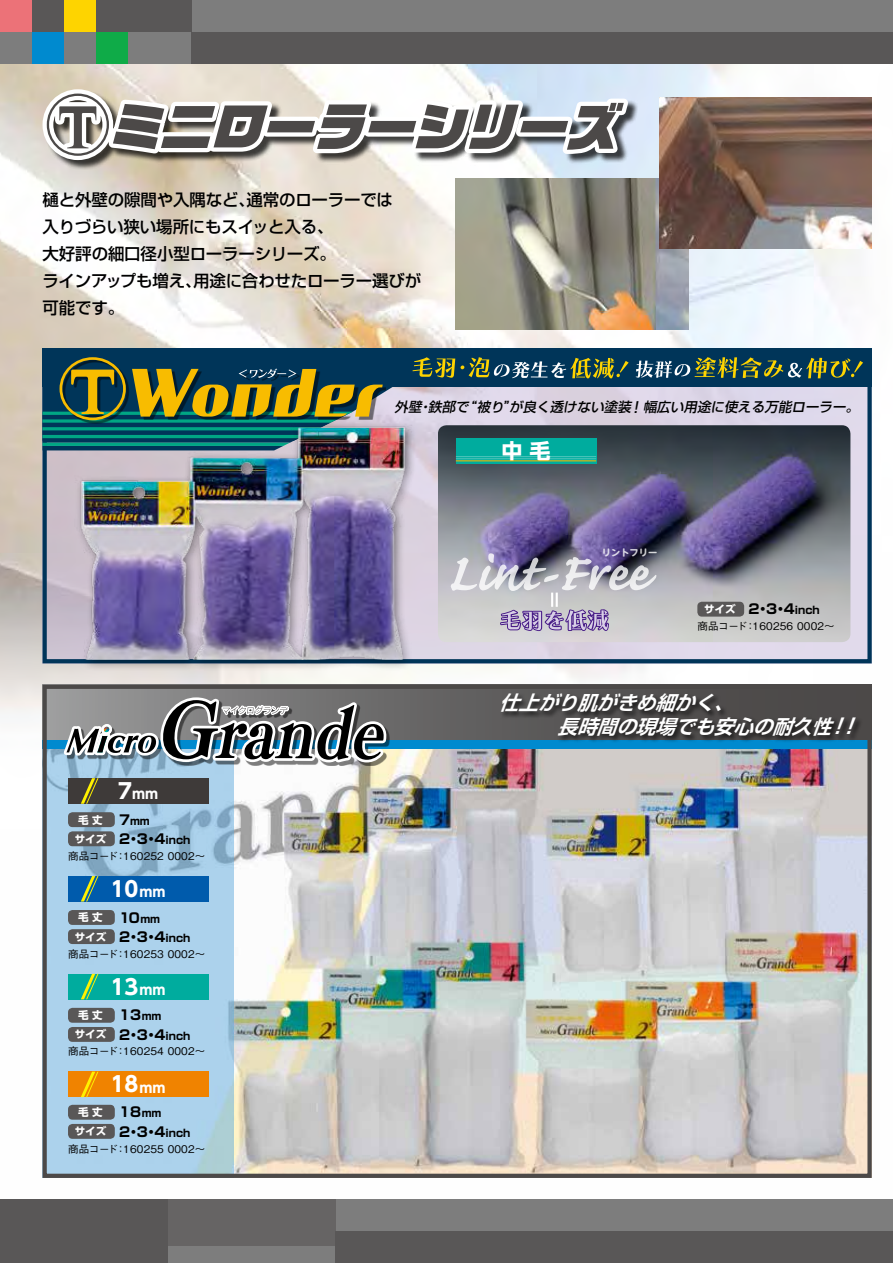
<style>
.page{position:relative;width:893px;height:1263px;background:#fff}
.page>*{position:absolute;margin:0;border:0;box-sizing:border-box;transform-origin:0 0}
.t1{font:700 21px "UD Shin Go Pro";color:#fff}
.t2{font:italic 700 19.5px/23.2px "Shin Go Pro De";color:#fff}
.t3{font:500 16.5px/27px "Shin Go Pro";letter-spacing:-.015em;color:#000}
.t4{font:700 13.8px "UD Shin Go Pro";color:#fff}
.t5{font:700 13.5px/19.2px "Shin Go Pro";color:#000}
.t6{font:italic 500 13.5px "Shin Go Pro";color:#000}
.t7{font:500 10.5px "Gothic BBB Pro";letter-spacing:.015em;color:#000}
.t8{font:700 10.5px/19.2px "UD Shin Go Pro";color:#fff;text-align:center}
.t9{font:700 10.5px "Shin Go Pro";color:#000}
.t10{font:700 9.3px "UD Shin M Go Pro";color:#fff}
.s1{font-size:15px}
.s2{font-family:"UD Shin Go Pro";font-size:10.5px;color:#fff}
.s3{font-size:10.5px}
.s4{font-size:21px}
.s5{font-size:13.5px}
.s6{font-size:13.8px}
</style>
<div class="page">
<img style="left:0;top:64px;width:872px;height:1114px">
<img style="left:234px;top:748px;width:633px;height:425px">
<svg style="left:48px;top:387px;width:819px;height:271px;background:#dcd4e4"></svg>
<div style="left:43px;top:685px;width:191px;height:493px;background:#acd2ec"></div>
<img style="left:438px;top:425px;width:412px;height:217px">
<div style="left:0;top:0;width:893px;height:64px;background:#7d7d7d"></div>
<div style="left:0;top:0;width:191px;height:32px;background:#595757"></div>
<div style="left:191px;top:32px;width:702px;height:32px;background:#595757"></div>
<div style="left:0;top:0;width:32px;height:32px;background:#ec7278"></div>
<div style="left:32px;top:32px;width:32px;height:32px;background:#008acf"></div>
<div style="left:64px;top:0;width:32px;height:32px;background:#fed400"></div>
<div style="left:96px;top:32px;width:32px;height:32px;background:#0fab48"></div>
<div style="left:0;top:1199px;width:893px;height:64px;background:#7d7d7d"></div>
<div style="left:168px;top:1199px;width:168px;height:46px;background:#666464"></div>
<div style="left:336px;top:1231px;width:557px;height:32px;background:#595757"></div>
<div style="left:44px;top:91px;width:594px;height:80px;background:#000;opacity:.75"></div>
<svg style="left:38px;top:85px;width:597px;height:79px"></svg>
<img style="left:455px;top:179px;width:234px;height:151px">
<img style="left:659px;top:98px;width:213px;height:151px">
<div style="left:68px;top:910px;width:47px;height:15px;background:#595757;border-radius:4px"></div>
<div style="left:68px;top:929px;width:47px;height:15px;background:#595757;border-radius:4px"></div>
<div style="left:697px;top:602px;width:47px;height:15px;background:#595757;border-radius:4px"></div>
<div style="left:456px;top:438px;width:140px;height:25px;background:linear-gradient(to right,#00ac9e,#00ac9e)"></div>
<div style="left:43px;top:740px;width:829px;height:8px;background:#008acf"></div>
<svg style="left:48px;top:690px;width:819px;height:50px;background:#656464"></svg>
<div style="left:43px;top:348px;width:829px;height:39px;background:#003559"></div>
<div style="left:500px;top:692px;width:363px;height:51px;background:#000;opacity:.75"></div>
<div style="left:68px;top:1105px;width:47px;height:15px;background:#595757;border-radius:4px"></div>
<div style="left:68px;top:1124px;width:47px;height:15px;background:#595757;border-radius:4px"></div>
<div style="left:68px;top:1071px;width:140px;height:26px;background:#f08300"></div>
<div style="left:43px;top:349px;width:829px;height:314px;border:4px solid #003559"></div>
<div style="left:43px;top:685px;width:829px;height:493px;border:4px solid #4c4948"></div>
<div style="left:68px;top:1008px;width:47px;height:15px;background:#595757;border-radius:4px"></div>
<div style="left:68px;top:1027px;width:47px;height:15px;background:#595757;border-radius:4px"></div>
<div style="left:68px;top:974px;width:140px;height:25px;background:#00ac9e"></div>
<div style="left:0;top:1199px;width:168px;height:64px;background:#595757"></div>
<hr style="left:456px;top:460px;width:140px;height:1px;background:#f8b300">
<hr style="left:456px;top:458px;width:140px;height:1px;background:#fff">
<svg style="left:81px;top:974px;width:17px;height:25px"></svg>
<svg style="left:58px;top:659px;width:329px;height:244px"></svg>
<svg style="left:81px;top:1071px;width:17px;height:26px"></svg>
<hr style="left:456px;top:456px;width:140px;height:1px;background:#fff">
<svg style="left:47px;top:94px;width:577px;height:62px"></svg>
<svg style="left:636px;top:357px;width:227px;height:21px"></svg>
<div style="left:75px;top:422px;width:341px;height:249px;background:#000;opacity:.5"></div>
<img style="left:57px;top:450px;width:364px;height:209px">
<svg style="left:43px;top:349px;width:586px;height:101px"></svg>
<svg style="left:451px;top:553px;width:206px;height:85px;background:#b5b1be"></svg>
<p class="t3" style="left:42px;top:184px;width:380px">樋と外壁の隙間や入隅など、通常のローラーでは<br>入りづらい狭い場所にもスイッと入る、<br>大好評の細口径小型ローラーシリーズ。<br>ラインアップも増え、用途に合わせたローラー選びが可能です。</p>
<p class="t6" style="left:395px;top:396px;width:469px">外壁・鉄部で“被り”が良く透けない塗装<span class="s1">！</span>幅広い用途に使える万能ローラー。</p>
<p class="t1" style="left:501px;top:434px;width:50px">中 毛</p>
<p class="t10" style="left:602px;top:545px;width:57px">リントフリー</p>
<p class="t5" style="left:704px;top:598px;width:117px"><span class="s2">サイズ</span> 2・3・4<span class="s3">inch</span></p>
<p class="t7" style="left:697px;top:618px;width:139px">商品コード：160256 0002〜</p>
<p class="t4" style="left:118px;top:783px;width:41px"><span class="s4">7</span>mm</p>
<p class="t8" style="left:75px;top:810px;width:33px">毛 丈サイズ</p>
<p class="t9" style="left:119px;top:812px;width:32px"><span class="s5">7</span>mm</p>
<p class="t5" style="left:119px;top:828px;width:73px">2・3・4<span class="s3">inch</span></p>
<p class="t7" style="left:68px;top:847px;width:139px">商品コード：160252 0002〜</p>
<p class="t1" style="left:111px;top:872px;width:56px">10<span class="s6">mm</span></p>
<p class="t8" style="left:75px;top:907px;width:33px">毛 丈サイズ</p>
<p class="t5" style="left:119px;top:906px;width:73px">10<span class="s3">mm<br></span>2・3・4<span class="s3">inch</span></p>
<p class="t7" style="left:68px;top:945px;width:139px">商品コード：160253 0002〜</p>
<p class="t1" style="left:111px;top:969px;width:56px">13<span class="s6">mm</span></p>
<p class="t8" style="left:75px;top:1005px;width:33px">毛 丈サイズ</p>
<p class="t5" style="left:119px;top:1004px;width:73px">13<span class="s3">mm<br></span>2・3・4<span class="s3">inch</span></p>
<p class="t7" style="left:68px;top:1043px;width:139px">商品コード：160254 0002〜</p>
<p class="t1" style="left:111px;top:1067px;width:56px">18<span class="s6">mm</span></p>
<p class="t8" style="left:75px;top:1102px;width:33px">毛 丈サイズ</p>
<p class="t5" style="left:119px;top:1101px;width:73px">18<span class="s3">mm<br></span>2・3・4<span class="s3">inch</span></p>
<p class="t7" style="left:68px;top:1141px;width:139px">商品コード：160255 0002〜</p>
<p class="t2" style="left:499px;top:689px;width:372px">仕上がり肌がきめ細かく、<br>　　　長時間の現場でも安心の耐久性<span class="s4">！！</span></p>
</div>
